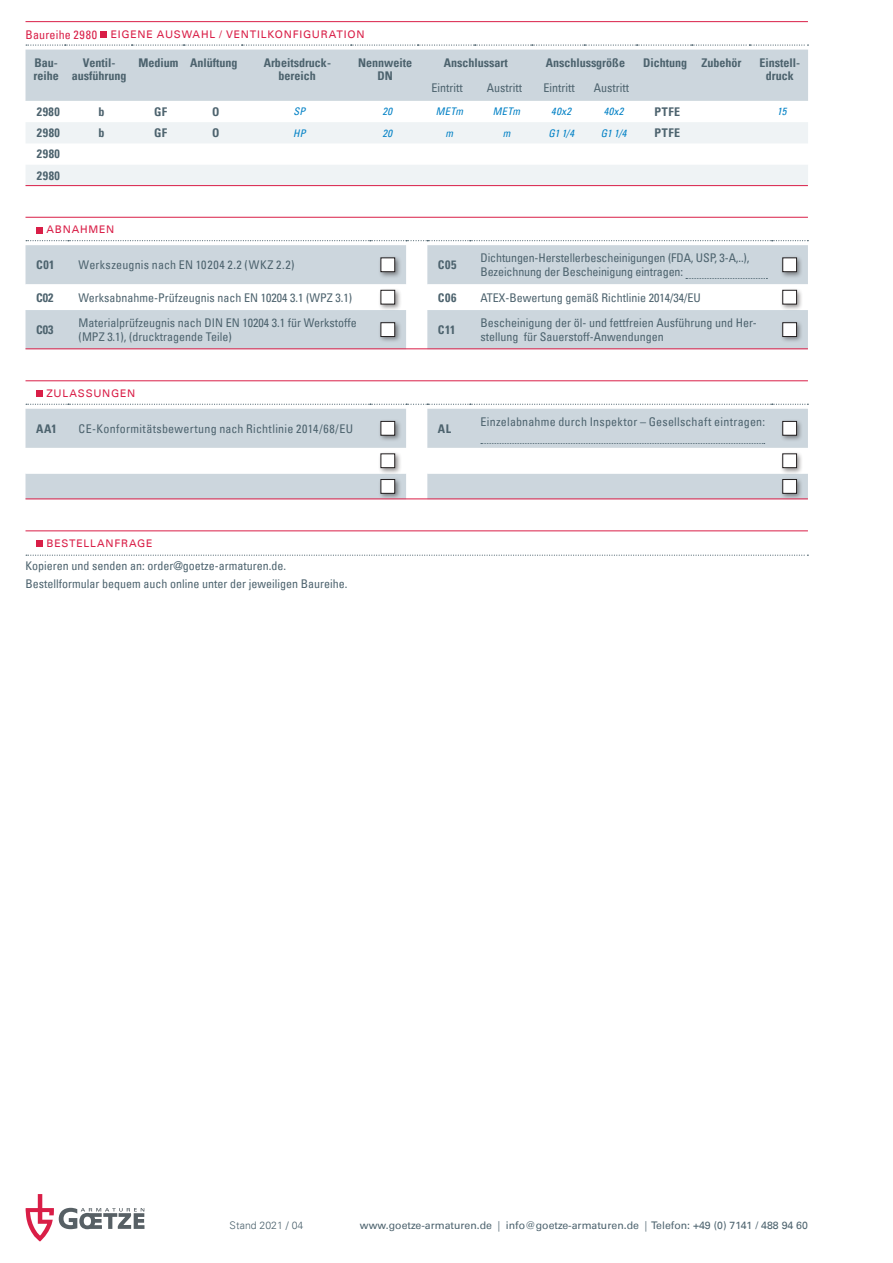
<style>
.page{position:relative;width:893px;height:1263px;background:#fff}
.page>*{position:absolute;margin:0;border:0;box-sizing:border-box;transform-origin:0 0}
.t1{font:condensed 12px/13.5px "Univers";color:#4d636e}
.t2{font:700 condensed 12px/13.5px "Univers";color:#4d636e;text-align:center}
.t3{font:condensed 12px "Univers";letter-spacing:.02em;color:#4d636e}
.t4{font:condensed 12px "Univers";letter-spacing:.025em;color:#4d636e}
.t5{font:condensed 12px "Univers";letter-spacing:.02em;color:#d91e47}
.t6{font:700 condensed 12px/21.3px "Univers";letter-spacing:.055em;color:#4d636e}
.t7{font:10.5px "Univers";color:#4d636e}
.t8{font:10.5px "Univers";letter-spacing:.075em;color:#d91e47}
.t9{font:italic condensed 10.5px "Univers";letter-spacing:.03em;color:#0080c5}
.t10{font:300 10.5px "Univers";color:#4d636e}
.s1{font-weight:300}
</style>
<div class="page">
<svg style="left:26px;top:1194px;width:118px;height:47px"></svg>
<hr style="left:26px;top:217px;width:782px;height:1px;background:#d91e47">
<div style="left:36px;top:227px;width:7px;height:6px;background:#d91e47"></div>
<div style="left:26px;top:245px;width:782px;height:103px;background:#ccd6dd"></div>
<svg style="left:26px;top:240px;width:782px;height:1px"></svg>
<div style="left:378px;top:255px;width:24px;height:24px;background:#231f20;opacity:.5"></div>
<div style="left:381px;top:258px;width:14px;height:14px;background:#fff"></div>
<div style="left:381px;top:258px;width:14px;height:14px;border:1px solid #231f20"></div>
<svg style="left:26px;top:278px;width:782px;height:32px"></svg>
<div style="left:780px;top:255px;width:24px;height:24px;background:#231f20;opacity:.5"></div>
<div style="left:783px;top:258px;width:13px;height:14px;background:#fff"></div>
<div style="left:782px;top:258px;width:15px;height:14px;border:1px solid #231f20"></div>
<div style="left:378px;top:287px;width:24px;height:24px;background:#231f20;opacity:.5"></div>
<div style="left:381px;top:290px;width:14px;height:14px;background:#fff"></div>
<div style="left:381px;top:290px;width:14px;height:14px;border:1px solid #231f20"></div>
<div style="left:780px;top:287px;width:24px;height:24px;background:#231f20;opacity:.5"></div>
<div style="left:783px;top:290px;width:13px;height:14px;background:#fff"></div>
<div style="left:782px;top:290px;width:15px;height:14px;border:1px solid #231f20"></div>
<div style="left:378px;top:320px;width:24px;height:24px;background:#231f20;opacity:.5"></div>
<div style="left:381px;top:323px;width:14px;height:13px;background:#fff"></div>
<div style="left:381px;top:322px;width:14px;height:15px;border:1px solid #231f20"></div>
<div style="left:780px;top:320px;width:24px;height:24px;background:#231f20;opacity:.5"></div>
<div style="left:783px;top:323px;width:13px;height:13px;background:#fff"></div>
<div style="left:782px;top:322px;width:15px;height:15px;border:1px solid #231f20"></div>
<hr style="left:26px;top:348px;width:782px;height:1px;background:#d91e47">
<hr style="left:26px;top:380px;width:782px;height:1px;background:#d91e47">
<div style="left:36px;top:391px;width:7px;height:6px;background:#d91e47"></div>
<div style="left:26px;top:409px;width:782px;height:89px;background:#ccd6dd"></div>
<svg style="left:26px;top:404px;width:782px;height:1px"></svg>
<div style="left:378px;top:419px;width:24px;height:23px;background:#231f20;opacity:.5"></div>
<div style="left:381px;top:421px;width:14px;height:14px;background:#fff"></div>
<div style="left:381px;top:421px;width:14px;height:15px;border:1px solid #231f20"></div>
<svg style="left:26px;top:443px;width:782px;height:31px"></svg>
<div style="left:780px;top:419px;width:24px;height:23px;background:#231f20;opacity:.5"></div>
<div style="left:783px;top:421px;width:13px;height:14px;background:#fff"></div>
<div style="left:782px;top:421px;width:15px;height:15px;border:1px solid #231f20"></div>
<div style="left:378px;top:451px;width:24px;height:24px;background:#231f20;opacity:.5"></div>
<div style="left:381px;top:454px;width:14px;height:14px;background:#fff"></div>
<div style="left:381px;top:453px;width:14px;height:15px;border:1px solid #231f20"></div>
<div style="left:780px;top:451px;width:24px;height:24px;background:#231f20;opacity:.5"></div>
<div style="left:783px;top:454px;width:13px;height:14px;background:#fff"></div>
<div style="left:782px;top:453px;width:15px;height:15px;border:1px solid #231f20"></div>
<div style="left:378px;top:477px;width:24px;height:23px;background:#231f20;opacity:.5"></div>
<div style="left:381px;top:479px;width:14px;height:14px;background:#fff"></div>
<div style="left:381px;top:479px;width:14px;height:15px;border:1px solid #231f20"></div>
<div style="left:780px;top:477px;width:24px;height:23px;background:#231f20;opacity:.5"></div>
<div style="left:783px;top:479px;width:13px;height:14px;background:#fff"></div>
<div style="left:782px;top:479px;width:15px;height:15px;border:1px solid #231f20"></div>
<hr style="left:26px;top:498px;width:782px;height:1px;background:#d91e47">
<hr style="left:26px;top:530px;width:782px;height:1px;background:#d91e47">
<div style="left:36px;top:541px;width:7px;height:6px;background:#d91e47"></div>
<svg style="left:26px;top:555px;width:782px;height:1px"></svg>
<hr style="left:26px;top:21px;width:782px;height:1px;background:#d91e47">
<div style="left:101px;top:31px;width:6px;height:7px;background:#d91e47"></div>
<svg style="left:26px;top:122px;width:782px;height:63px;fill:#eff3f5"></svg>
<svg style="left:26px;top:45px;width:782px;height:56px;background:#cfd8df"></svg>
<hr style="left:26px;top:185px;width:782px;height:1px;background:#d91e47">
<p class="t5" style="left:26px;top:27px;width:73px">Baureihe 2980</p>
<p class="t8" style="left:111px;top:28px;width:255px">EIGENE AUSWAHL / VENTILKONFIGURATION</p>
<p class="t2" style="left:34px;top:56px;width:27px;text-align:left">Bau&shy;reihe</p>
<p class="t2" style="left:72px;top:56px;width:56px">Ventil&shy;ausführung</p>
<p class="t2" style="left:139px;top:56px;width:100px">Medium Anlüftung</p>
<p class="t2" style="left:264px;top:56px;width:69px">Arbeitsdruck&shy;bereich</p>
<p class="t2" style="left:358px;top:56px;width:56px">Nennweite<br>DN</p>
<p class="t2" style="left:444px;top:56px;width:65px">Anschlussart</p>
<p class="t2" style="left:546px;top:56px;width:81px">Anschlussgröße</p>
<p class="t2" style="left:643px;top:56px;width:100px">Dichtung Zubehör</p>
<p class="t2" style="left:759px;top:56px;width:42px">Einstell&shy;druck</p>
<p class="t1" style="left:431px;top:81px;width:33px">Eintritt</p>
<p class="t1" style="left:487px;top:81px;width:37px">Austritt</p>
<p class="t1" style="left:543px;top:81px;width:33px">Eintritt</p>
<p class="t1" style="left:594px;top:81px;width:37px">Austritt</p>
<p class="t2" style="left:37px;top:105px;width:25px">2980</p>
<p class="t2" style="left:98px;top:105px;width:7px">b</p>
<p class="t2" style="left:154px;top:105px;width:14px">GF</p>
<p class="t2" style="left:212px;top:105px;width:9px">O</p>
<p class="t9" style="left:293px;top:105px;width:13px">SP</p>
<p class="t9" style="left:382px;top:105px;width:11px">20</p>
<p class="t9" style="left:436px;top:105px;width:29px">METm</p>
<p class="t9" style="left:493px;top:105px;width:29px">METm</p>
<p class="t9" style="left:551px;top:105px;width:21px">40x2</p>
<p class="t9" style="left:604px;top:105px;width:21px">40x2</p>
<p class="t2" style="left:655px;top:105px;width:27px">PTFE</p>
<p class="t9" style="left:777px;top:105px;width:11px">15</p>
<p class="t2" style="left:37px;top:126px;width:25px">2980</p>
<p class="t2" style="left:98px;top:126px;width:7px">b</p>
<p class="t2" style="left:154px;top:126px;width:14px">GF</p>
<p class="t2" style="left:212px;top:126px;width:9px">O</p>
<p class="t9" style="left:293px;top:126px;width:14px">HP</p>
<p class="t9" style="left:382px;top:126px;width:11px">20</p>
<p class="t9" style="left:445px;top:126px;width:9px">m</p>
<p class="t9" style="left:503px;top:126px;width:9px">m</p>
<p class="t9" style="left:548px;top:126px;width:27px">G1 1/4</p>
<p class="t9" style="left:601px;top:126px;width:27px">G1 1/4</p>
<p class="t2" style="left:655px;top:126px;width:27px">PTFE</p>
<p class="t6" style="left:37px;top:143px;width:25px">2980<br>2980</p>
<p class="t8" style="left:46px;top:223px;width:18px">Abnahmen</p>
<p class="t2" style="left:36px;top:258px;width:20px">C01</p>
<p class="t3" style="left:79px;top:257px;width:217px">Werkszeugnis nach EN 10204 2.2 (WKZ 2.2)</p>
<p class="t2" style="left:438px;top:258px;width:20px">C05</p>
<p class="t1" style="left:480px;top:251px;width:270px">Dichtungen-Herstellerbescheinigungen (FDA, USP, 3-A,..),<br>Bezeichnung der Bescheinigung eintragen:</p>
<p class="t2" style="left:36px;top:290px;width:19px">C02</p>
<p class="t1" style="left:79px;top:290px;width:275px">Werksabnahme-Prüfzeugnis nach EN 10204 3.1 (WPZ 3.1)</p>
<p class="t2" style="left:438px;top:290px;width:20px">C06</p>
<p class="t1" style="left:480px;top:290px;width:222px">ATEX-Bewertung gemäß Richtlinie 2014/34/EU</p>
<p class="t2" style="left:36px;top:323px;width:19px">C03</p>
<p class="t1" style="left:79px;top:316px;width:280px">Materialprüfzeugnis nach DIN EN 10204 3.1 für Werkstoffe (MPZ 3.1), (drucktragende Teile)</p>
<p class="t2" style="left:438px;top:323px;width:19px">C11</p>
<p class="t1" style="left:480px;top:316px;width:278px">Bescheinigung der öl- und fettfreien Ausführung und Her&shy;stellung für Sauerstoff-Anwendungen</p>
<p class="t8" style="left:46px;top:387px;width:17px">Zulassungen</p>
<p class="t2" style="left:36px;top:422px;width:22px">AA1</p>
<p class="t4" style="left:79px;top:421px;width:276px">CE-Konformitätsbewertung nach Richtlinie 2014/68/EU</p>
<p class="t2" style="left:438px;top:422px;width:15px">AL</p>
<p class="t3" style="left:480px;top:414px;width:286px">Einzelabnahme durch Inspektor – Gesellschaft eintragen:</p>
<p class="t8" style="left:46px;top:537px;width:17px">Bestellanfrage</p>
<p class="t1" style="left:26px;top:557px;width:323px;line-height:17.7px">Kopieren und senden an: order@goetze-armaturen.de.<br>Bestellformular bequem auch online unter der jeweiligen Baureihe.</p>
<p class="t10" style="left:230px;top:1219px;width:75px">Stand 2021 / 04</p>
<p class="t7" style="left:360px;top:1219px;width:449px">www.goetze-armaturen.de <span class="s1">|</span> info@goetze-armaturen.de <span class="s1">|</span> Telefon: +49 (0) 7141 / 488 94 60</p>
</div>
